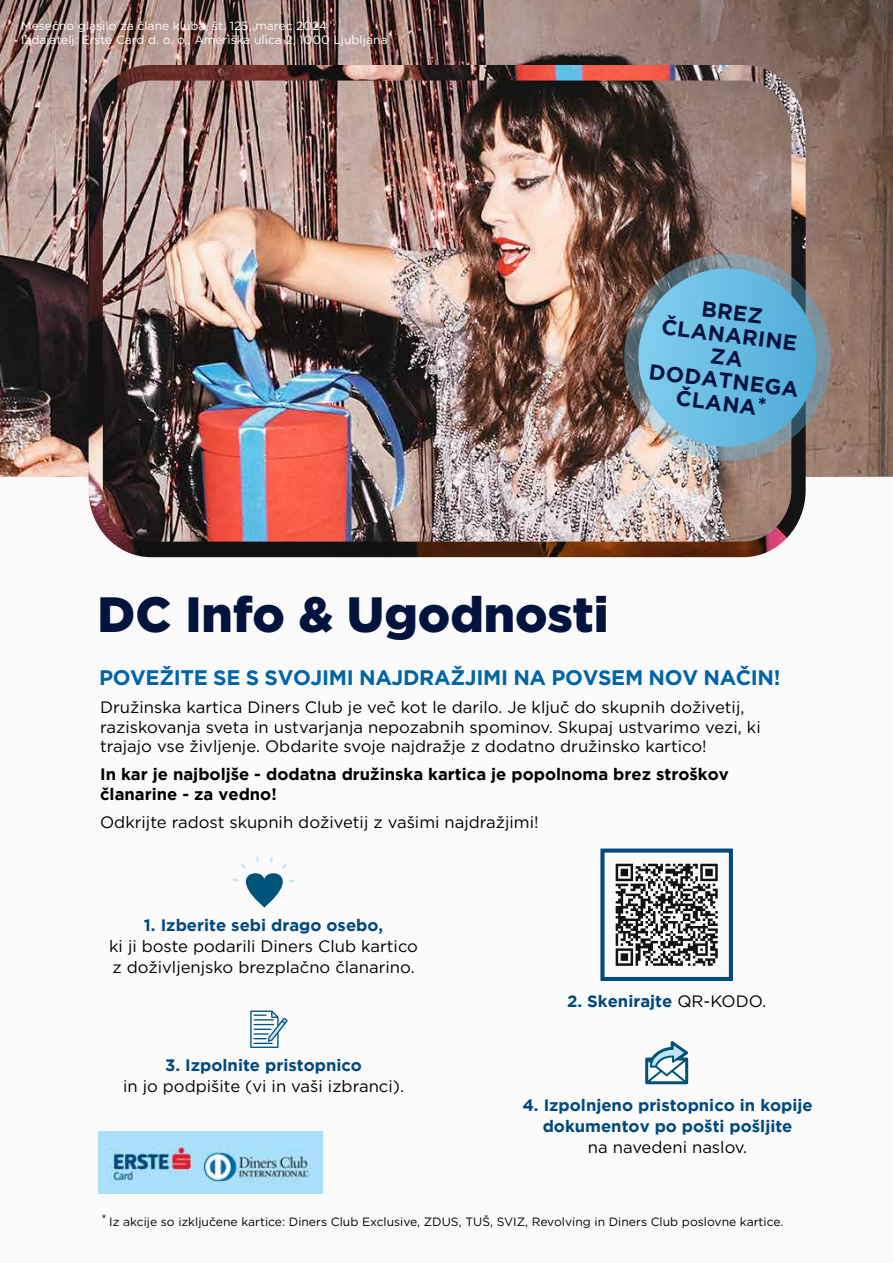
<style>
.page{position:relative;width:893px;height:1263px;background:#fbfbfc}
.page>*{position:absolute;margin:0;border:0;box-sizing:border-box;transform-origin:0 0}
.t1{font:900 49.5px "Gotham";color:#02133d}
.t2{font:700 21.45px/22.8px "Gotham";color:#02133d;text-align:center}
.t3{font:700 21px "Gotham";letter-spacing:-.015em;color:#0065a6}
.t4{font:16.5px/19.5px "Gotham";color:#000}
.t5{font:700 16.5px/21px "Gotham";color:#00497c;text-align:center}
.t6{font:700 16.5px/19.5px "Gotham";color:#000}
.t7{font:12px "Gotham";color:#000}
.t8{font:12px/13.5px "Gotham";color:#fff}
.s1{font-weight:400;color:#000}
</style>
<div class="page">
<img style="left:0;top:0;width:893px;height:497px">
<img style="left:89px;top:65px;width:717px;height:492px">
<img style="left:618px;top:248px;width:219px;height:219px">
<svg style="left:633px;top:268px;width:189px;height:184px;background:#6fabc7"></svg>
<img style="left:99px;top:1131px;width:224px;height:63px">
<svg style="left:233px;top:856px;width:61px;height:51px"></svg>
<svg style="left:250px;top:1010px;width:38px;height:38px"></svg>
<svg style="left:645px;top:1041px;width:43px;height:43px"></svg>
<svg style="left:616px;top:864px;width:102px;height:102px"></svg>
<div style="left:600px;top:848px;width:133px;height:133px;border:4px solid #00497c"></div>
<p class="t8" style="left:21px;top:19px;width:368px">Mesečno glasilo za člane kluba, št. 125, marec 2024<br>Izdajatelj: Erste Card d. o. o., Ameriška ulica 2, 1000 Ljubljana</p>
<h2 class="t2" style="left:659px;top:292px;width:152px;rotate:7deg">BREZ<br>ČLANARINE<br>ZA<br>DODATNEGA<br>ČLANA*</h2>
<h1 class="t1" style="left:98px;top:581px;width:513px">DC Info &amp; Ugodnosti</h1>
<p class="t3" style="left:99px;top:665px;width:683px">POVEŽITE SE S SVOJIMI NAJDRAŽJIMI NA POVSEM NOV NAČIN!</p>
<p class="t4" style="left:100px;top:697px;width:662px">Družinska kartica Diners Club je več kot le darilo. Je ključ do skupnih doživetij, raziskovanja sveta in ustvarjanja nepozabnih spominov. Skupaj ustvarimo vezi, ki trajajo vse življenje. Obdarite svoje najdražje z dodatno družinsko kartico!</p>
<p class="t6" style="left:100px;top:764px;width:630px">In kar je najboljše - dodatna družinska kartica je popolnoma brez stroškov članarine - za vedno!</p>
<p class="t4" style="left:100px;top:812px;width:440px">Odkrijte radost skupnih doživetij z vašimi najdražjimi!</p>
<p class="t5" style="left:144px;top:914px;width:241px">1. Izberite sebi drago osebo,</p>
<p class="t4" style="left:109px;top:935px;width:310px;line-height:21px">ki ji boste podarili Diners Club kartico z doživljenjsko brezplačno članarino.</p>
<p class="t5" style="left:165px;top:1054px;width:198px">3. Izpolnite pristopnico</p>
<p class="t4" style="left:123px;top:1076px;width:283px">in jo podpišite (vi in vaši izbranci).</p>
<p class="t5" style="left:567px;top:990px;width:201px">2. Skenirajte <span class="s1">QR-KODO.</span></p>
<p class="t5" style="left:522px;top:1094px;width:292px">4. Izpolnjeno pristopnico in kopije dokumentov po pošti pošljite</p>
<p class="t4" style="left:588px;top:1137px;width:161px">na navedeni naslov.</p>
<p class="t7" style="left:102px;top:1215px;width:683px">* Iz akcije so izključene kartice: Diners Club Exclusive, ZDUS, TUŠ, SVIZ, Revolving in Diners Club poslovne kartice.</p>
</div>
